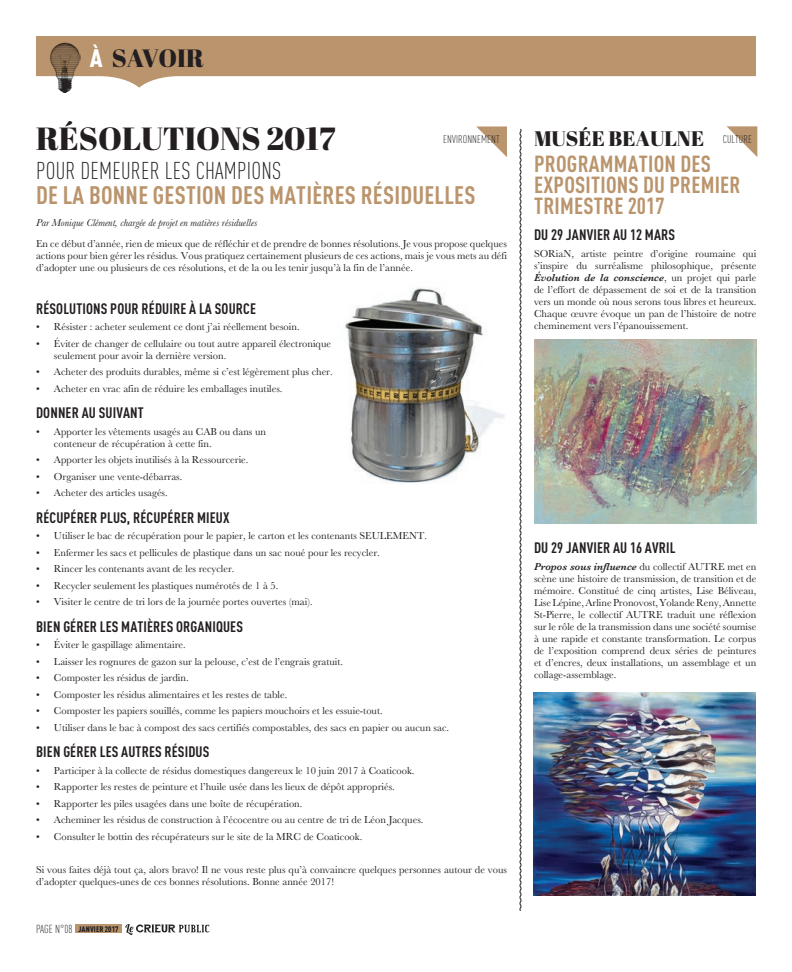
<style>
.page{position:relative;width:792px;height:972px;background:#fff}
.page>*{position:absolute;margin:0;border:0;box-sizing:border-box;transform-origin:0 0}
.t1{font:32px "Abril Fatface";color:#231f20}
.t2{font:700 condensed 25px "DINOT";letter-spacing:.01em;color:#ba946c}
.t3{font:25px "Abril Fatface";color:#231f20}
.t4{font:300 condensed 24px "DINOT";letter-spacing:.01em;color:#231f20}
.t5{font:700 condensed 23px/21px "DINOT";letter-spacing:.01em;color:#ba946c}
.t6{font:21px "Abril Fatface";color:#231f20}
.t7{font:700 condensed 15px "DINOT";letter-spacing:.01em;color:#231f20}
.t8{font:300 condensed 11.5px "DINOT";color:#231f20}
.t9{font:300 condensed 11px "DINOT";letter-spacing:.01em;color:#231f20}
.t10{font:10.5px/12px "Baskerville";color:#231f20;text-align:justify}
.t11{font:italic 10.5px "Baskerville";color:#231f20}
.t12{font:900 condensed 8px "DINOT";letter-spacing:.01em;color:#231f20}
.s1{font-family:"DINOT";font-weight:900;font-stretch:condensed;color:#fff}
.s2{font-weight:300;font-size:11.5px}
.s3{font-weight:600;font-style:italic}
</style>
<div class="page">
<div style="left:76px;top:924px;width:46px;height:9px;background:#ba946c"></div>
<svg style="left:125px;top:924px;width:84px;height:11px"></svg>
<svg style="left:36px;top:36px;width:720px;height:52px;fill:#ba946c"></svg>
<img style="left:50px;top:42px;width:31px;height:50px">
<svg style="left:519px;top:128px;width:3px;height:783px"></svg>
<svg style="left:476px;top:126px;width:31px;height:31px"></svg>
<svg style="left:727px;top:126px;width:30px;height:31px"></svg>
<img style="left:345px;top:287px;width:160px;height:196px">
<img style="left:534px;top:340px;width:222px;height:183px">
<img style="left:534px;top:692px;width:222px;height:203px">
<h2 class="t3" style="left:90px;top:41px;width:39px"><span class="s1">À</span> SAVOIR</h2>
<h1 class="t1" style="left:36px;top:116px;width:301px">RÉSOLUTIONS 2017</h1>
<h3 class="t4" style="left:36px;top:157px;width:244px">POUR DEMEURER LES CHAMPIONS</h3>
<h2 class="t2" style="left:36px;top:180px;width:441px">DE LA BONNE GESTION DES MATIÈRES RÉSIDUELLES</h2>
<p class="t9" style="left:443px;top:133px;width:58px">ENVIRONNEMENT</p>
<p class="t11" style="left:36px;top:215px;width:223px">Par Monique Clément, chargée de projet en matières résiduelles</p>
<p class="t10" style="left:36px;top:237px;width:473px">En ce début d’année, rien de mieux que de réfléchir et de prendre de bonnes résolutions. Je vous propose quelques actions pour bien gérer les résidus. Vous pratiquez certainement plusieurs de ces actions, mais je vous mets au défi d’adopter une ou plusieurs de ces résolutions, et de la ou les tenir jusqu’à la fin de l’année.</p>
<h3 class="t7" style="left:36px;top:299px;width:221px">RÉSOLUTIONS POUR RÉDUIRE À LA SOURCE</h3>
<p class="t10" style="left:36px;top:321px;width:265px">• Résister : acheter seulement ce dont j’ai réellement besoin.</p>
<p class="t10" style="left:54px;top:337px;width:279px;text-indent:-18px">• Éviter de changer de cellulaire ou tout autre appareil électronique seulement pour avoir la dernière version.</p>
<p class="t10" style="left:36px;top:366px;width:298px">• Acheter des produits durables, même si c’est légèrement plus cher.</p>
<p class="t10" style="left:36px;top:382px;width:248px">• Acheter en vrac afin de réduire les emballages inutiles.</p>
<h3 class="t7" style="left:36px;top:404px;width:109px">DONNER AU SUIVANT</h3>
<p class="t10" style="left:54px;top:425px;width:214px;text-indent:-18px">• Apporter les vêtements usagés au CAB ou dans un conteneur de récupération à cette fin.</p>
<p class="t10" style="left:36px;top:454px;width:214px">• Apporter les objets inutilisés à la Ressourcerie.</p>
<p class="t10" style="left:36px;top:470px;width:148px">• Organiser une vente-débarras.</p>
<p class="t10" style="left:36px;top:487px;width:133px">• Acheter des articles usagés.</p>
<h3 class="t7" style="left:36px;top:508px;width:195px">RÉCUPÉRER PLUS, RÉCUPÉRER MIEUX</h3>
<p class="t10" style="left:36px;top:530px;width:392px">• Utiliser le bac de récupération pour le papier, le carton et les contenants SEULEMENT.</p>
<p class="t10" style="left:36px;top:546px;width:345px">• Enfermer les sacs et pellicules de plastique dans un sac noué pour les recycler.</p>
<p class="t10" style="left:36px;top:563px;width:200px">• Rincer les contenants avant de les recycler.</p>
<p class="t10" style="left:36px;top:579px;width:244px">• Recycler seulement les plastiques numérotés de 1 à 5.</p>
<p class="t10" style="left:36px;top:596px;width:278px">• Visiter le centre de tri lors de la journée portes ouvertes (mai).</p>
<h3 class="t7" style="left:36px;top:617px;width:208px">BIEN GÉRER LES MATIÈRES ORGANIQUES</h3>
<p class="t10" style="left:36px;top:639px;width:151px">• Éviter le gaspillage alimentaire.</p>
<p class="t10" style="left:36px;top:655px;width:309px">• Laisser les rognures de gazon sur la pelouse, c’est de l’engrais gratuit.</p>
<p class="t10" style="left:36px;top:672px;width:154px">• Composter les résidus de jardin.</p>
<p class="t10" style="left:36px;top:688px;width:253px">• Composter les résidus alimentaires et les restes de table.</p>
<p class="t10" style="left:36px;top:705px;width:348px">• Composter les papiers souillés, comme les papiers mouchoirs et les essuie-tout.</p>
<p class="t10" style="left:36px;top:721px;width:415px">• Utiliser dans le bac à compost des sacs certifiés compostables, des sacs en papier ou aucun sac.</p>
<h3 class="t7" style="left:36px;top:743px;width:175px">BIEN GÉRER LES AUTRES RÉSIDUS</h3>
<p class="t10" style="left:36px;top:764px;width:380px">• Participer à la collecte de résidus domestiques dangereux le 10 juin 2017 à Coaticook.</p>
<p class="t10" style="left:36px;top:781px;width:360px">• Rapporter les restes de peinture et l’huile usée dans les lieux de dépôt appropriés.</p>
<p class="t10" style="left:36px;top:797px;width:268px">• Rapporter les piles usagées dans une boîte de récupération.</p>
<p class="t10" style="left:36px;top:814px;width:389px">• Acheminer les résidus de construction à l’écocentre ou au centre de tri de Léon Jacques.</p>
<p class="t10" style="left:36px;top:830px;width:328px">• Consulter le bottin des récupérateurs sur le site de la MRC de Coaticook.</p>
<p class="t10" style="left:36px;top:863px;width:472px">Si vous faites déjà tout ça, alors bravo! Il ne vous reste plus qu’à convaincre quelques personnes autour de vous d’adopter quelques-unes de ces bonnes résolutions. Bonne année 2017!</p>
<p class="t8" style="left:36px;top:922px;width:5px">PAGE</p>
<p class="t12" style="left:55px;top:924px;width:65px"><span class="s2">N°08</span> JANVIER 2017</p>
<h3 class="t6" style="left:534px;top:124px;width:172px">MUSÉE BEAULNE</h3>
<h3 class="t5" style="left:534px;top:153px;width:208px">PROGRAMMATION DES<br>EXPOSITIONS DU PREMIER<br>TRIMESTRE 2017</h3>
<p class="t9" style="left:723px;top:133px;width:31px">CULTURE</p>
<h3 class="t7" style="left:534px;top:226px;width:143px">DU 29 JANVIER AU 12 MARS</h3>
<p class="t10" style="left:534px;top:248px;width:224px">SORiaN, artiste peintre d’origine roumaine qui s’inspire du surréalisme philosophique, présente <span class="s3">Évolution de la conscience</span>, un projet qui parle de l’effort de dépassement de soi et de la transition vers un monde où nous serons tous libres et heureux.<br>Chaque œuvre évoque un pan de l’histoire de notre cheminement vers l’épanouissement.</p>
<h3 class="t7" style="left:534px;top:539px;width:143px">DU 29 JANVIER AU 16 AVRIL</h3>
<p class="t10" style="left:534px;top:561px;width:224px"><span class="s3">Propos sous influence</span> du collectif AUTRE met en scène une histoire de transmission, de transition et de mémoire. Constitué de cinq artistes, Lise Béliveau, Lise Lépine, Arline Pronovost, Yolande Reny, Annette St-Pierre, le collectif AUTRE traduit une réflexion sur le rôle de la transmission dans une société soumise à une rapide et constante transformation. Le corpus de l’exposition comprend deux séries de peintures et d’encres, deux installations, un assemblage et un collage-assemblage.</p>
</div>
